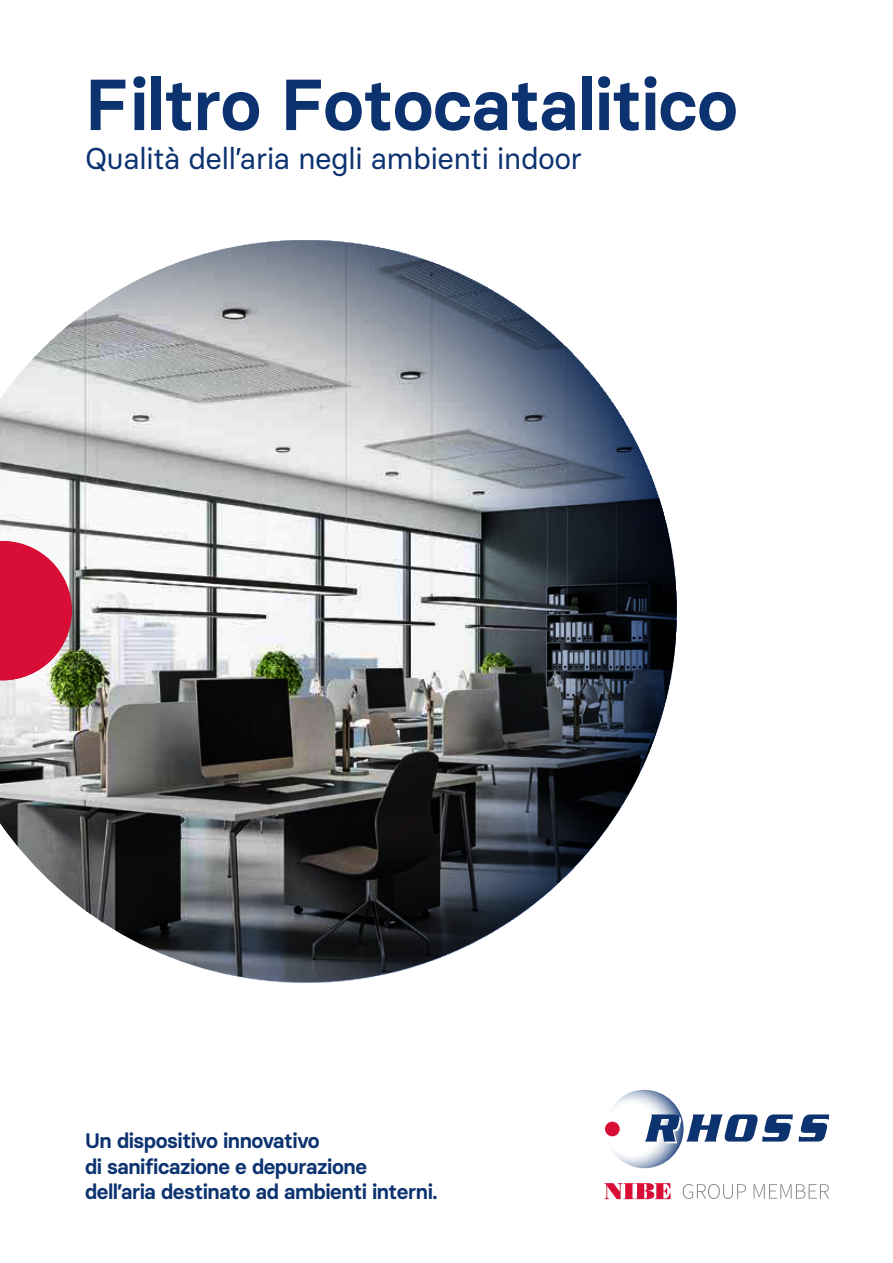
<style>
.page{position:relative;width:893px;height:1263px;background:#fff}
.page>*{position:absolute;margin:0;border:0;box-sizing:border-box;transform-origin:0 0}
.t1{font:600 72px "Basier Circle";letter-spacing:-.01em;color:#0c3270}
.t2{font:30px "Basier Circle";letter-spacing:-.02em;color:#0c3270}
.t3{font:600 21px/25.5px "Basier Circle";letter-spacing:-.02em;color:#0c3270}
</style>
<div class="page">
<svg style="left:605px;top:1090px;width:224px;height:78px"></svg>
<svg style="left:604px;top:1183px;width:67px;height:16px"></svg>
<svg style="left:683px;top:1184px;width:63px;height:15px"></svg>
<svg style="left:754px;top:1184px;width:75px;height:15px"></svg>
<img style="left:0;top:240px;width:677px;height:743px">
<svg style="left:0;top:541px;width:72px;height:139px;background:#d43450"></svg>
<h1 class="t1" style="left:85px;top:60px;width:654px">Filtro Fotocatalitico</h1>
<h2 class="t2" style="left:85px;top:140px;width:499px">Qualità dell’aria negli ambienti indoor</h2>
<p class="t3" style="left:85px;top:1128px;width:354px">Un dispositivo innovativo<br>di sanificazione e depurazione dell’aria destinato ad ambienti interni.</p>
</div>
